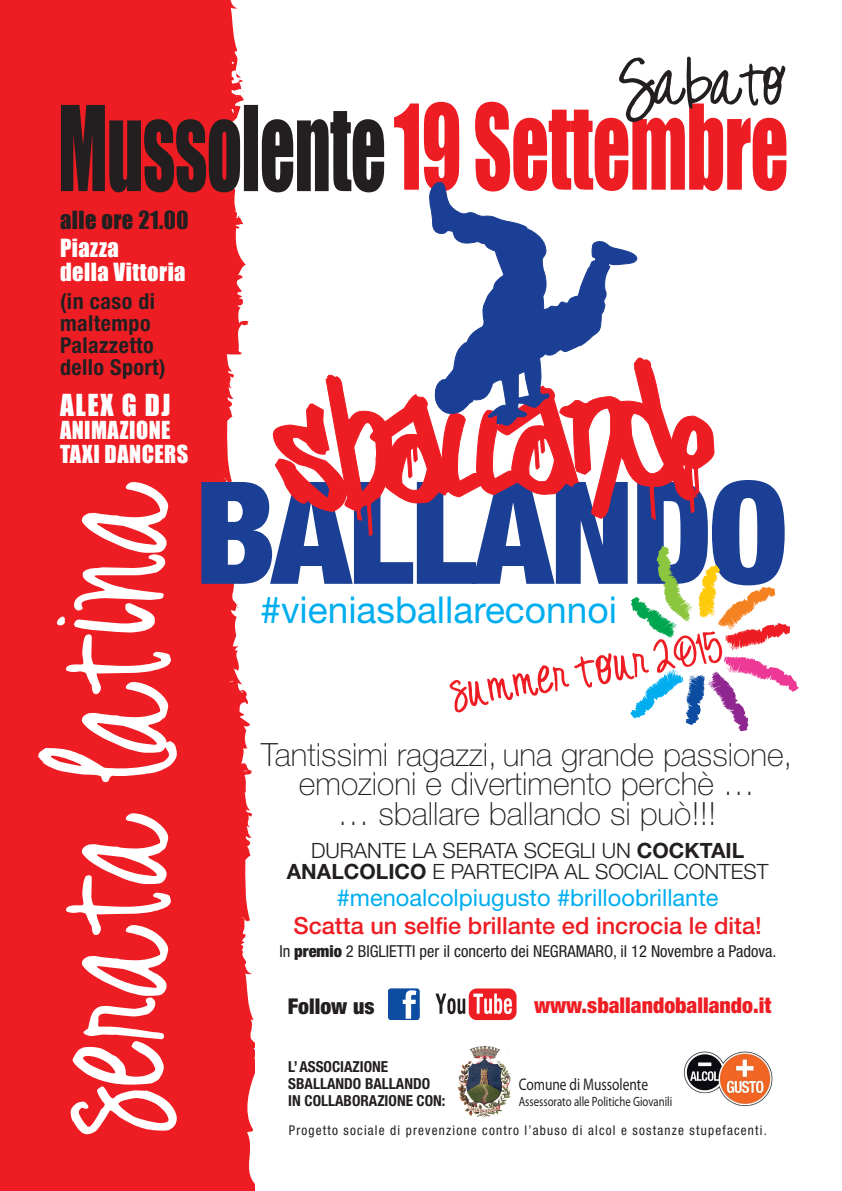
<style>
.page{position:relative;width:842px;height:1191px;background:#fff}
.page>*{position:absolute;margin:0;border:0;box-sizing:border-box;transform-origin:0 0}
.t1{font:37.1px "Helvetica Neue";color:#00aeef}
.t2{font:100 32px/29.4px "Helvetica Neue";color:#231f20;text-align:center}
.t3{font:27.8px "Impact";letter-spacing:.06em;color:#fff}
.t4{font:500 23.6px "Helvetica Neue";color:#ee1d23}
.t5{font:23.6px "Helvetica Neue";color:#00aeef}
.t6{font:23px "Impact";letter-spacing:.02em;color:#fff}
.t7{font:23px "Impact";letter-spacing:.02em;color:#231f20}
.t8{font:22.8px "Impact";letter-spacing:.02em;color:#fff}
.t9{font:700 condensed 22px "Helvetica Neue";letter-spacing:.02em;color:#231f20}
.t10{font:900 condensed 21.8px "Helvetica Neue";color:#ee1d23}
.t11{font:900 condensed 21.8px "Helvetica Neue";color:#231f20}
.t12{font:300 21.1px "Helvetica Neue";color:#231f20}
.t13{font:16.9px "Myriad Pro";color:#231f20;scale:.8 1}
.t14{font:condensed 16.5px "Helvetica Neue";color:#231f20}
.t15{font:700 condensed 15.2px "Helvetica Neue";color:#231f20}
.t16{font:condensed 13.5px "Helvetica Neue";letter-spacing:.09em;color:#231f20}
.t17{font:13.5px "Myriad Pro";color:#231f20;scale:.8 1}
.s1{font-weight:700}
.s2{font-weight:900}
</style>
<div class="page">
<div style="left:0;top:0;width:255px;height:1191px;background:#ee1d23"></div>
<svg style="left:235px;top:235px;width:20px;height:949px"></svg>
<div style="left:469px;top:988px;width:48px;height:32px;background:#ee1d23;border-radius:8px"></div>
<svg style="left:473px;top:993px;width:39px;height:21px"></svg>
<svg style="left:435px;top:993px;width:30px;height:21px"></svg>
<svg style="left:388px;top:988px;width:31px;height:31px"></svg>
<img style="left:683px;top:1051px;width:90px;height:55px">
<div style="left:245px;top:719px;width:32px;height:38px;background:#fff;border-radius:50%"></div>
<svg style="left:38px;top:482px;width:139px;height:652px"></svg>
<svg style="left:61px;top:0;width:323px;height:235px"></svg>
<img style="left:458px;top:1046px;width:53px;height:71px">
<svg style="left:394px;top:57px;width:392px;height:134px"></svg>
<svg style="left:428px;top:181px;width:210px;height:173px"></svg>
<svg style="left:201px;top:354px;width:598px;height:378px"></svg>
<p class="t7" style="left:60px;top:202px;width:130px">alle ore 21.00</p>
<p class="t6" style="left:60px;top:230px;width:60px">Piazza</p>
<p class="t6" style="left:60px;top:254px;width:127px">della Vittoria</p>
<p class="t9" style="left:60px;top:288px;width:97px">(in caso di</p>
<p class="t9" style="left:60px;top:310px;width:92px">maltempo</p>
<p class="t9" style="left:60px;top:332px;width:95px">Palazzetto</p>
<p class="t9" style="left:60px;top:354px;width:107px">dello Sport)</p>
<p class="t3" style="left:60px;top:383px;width:112px">ALEX G DJ</p>
<p class="t8" style="left:60px;top:412px;width:112px">ANIMAZIONE</p>
<p class="t8" style="left:60px;top:436px;width:130px">TAXI DANCERS</p>
<p class="t1" style="left:260px;top:588px;width:358px">#vieniasballareconnoi</p>
<p class="t2" style="left:261px;top:739px;width:533px">Tantissimi ragazzi, una grande passione, emozioni e divertimento perchè …</p>
<p class="t2" style="left:337px;top:798px;width:380px">… sballare ballando si può!!!</p>
<p class="t12" style="left:311px;top:838px;width:435px">DURANTE LA SERATA SCEGLI UN <span class="s1">COCKTAIL</span></p>
<p class="t12" style="left:287px;top:859px;width:483px"><span class="s1">ANALCOLICO</span> E PARTECIPA AL SOCIAL CONTEST</p>
<p class="t5" style="left:337px;top:884px;width:383px">#menoalcolpiugusto #brilloobrillante</p>
<p class="t4" style="left:293px;top:911px;width:470px">Scatta un selfie brillante ed incrocia le dita!</p>
<p class="t14" style="left:279px;top:942px;width:499px">In <span class="s2">premio</span> 2 BIGLIETTI per il concerto dei NEGRAMARO, il 12 Novembre a Padova.</p>
<p class="t11" style="left:288px;top:992px;width:88px">Follow us</p>
<p class="t10" style="left:534px;top:991px;width:239px">www.sballandoballando.it</p>
<p class="t15" style="left:288px;top:1057px;width:101px">L’ASSOCIAZIONE</p>
<p class="t15" style="left:288px;top:1074px;width:143px">SBALLANDO BALLANDO</p>
<p class="t15" style="left:288px;top:1091px;width:159px">IN COLLABORAZIONE CON:</p>
<p class="t13" style="left:519px;top:1073px;width:163px">Comune di Mussolente</p>
<p class="t17" style="left:519px;top:1093px;width:194px">Assessorato alle Politiche Giovanili</p>
<p class="t16" style="left:289px;top:1122px;width:480px">Progetto sociale di prevenzione contro l’abuso di alcol e sostanze stupefacenti.</p>
</div>
